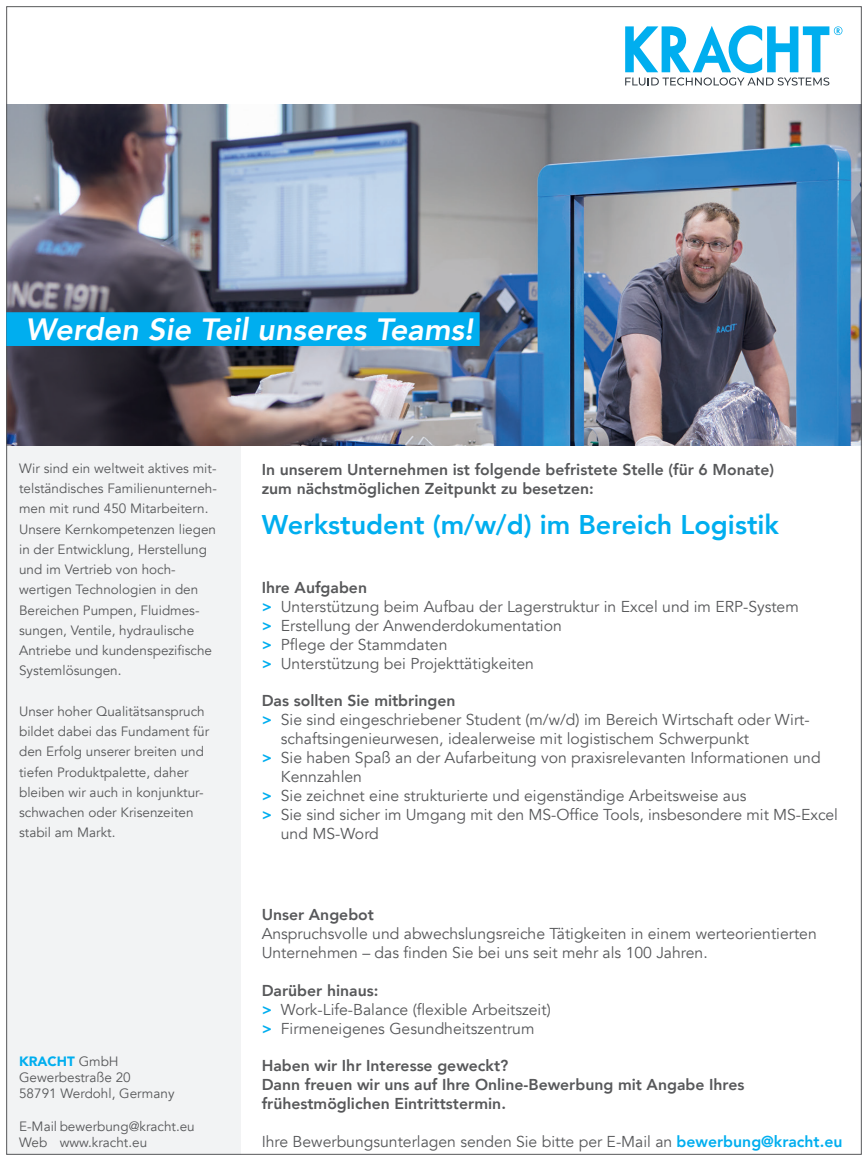
<style>
.page{position:relative;width:868px;height:1161px;background:#fff}
.page>*{position:absolute;margin:0;border:0;box-sizing:border-box;transform-origin:0 0}
.t1{font:italic 800 30.6px "Avenir";color:#fff}
.t2{font:800 27px "Avenir";color:#00aeef}
.t3{font:15.75px/18.9px "Avenir";color:#57585a}
.t4{font:800 15.75px/18.9px "Avenir";color:#57585a}
.t5{font:13.5px/20.2px "Avenir";color:#57585a}
.s1{font-weight:900;color:#00aeef}
.s2{font-weight:800}
.s3{font-weight:800;color:#00aeef}
</style>
<div class="page">
<div style="left:6px;top:446px;width:235px;height:708px;background:#f2f3f4"></div>
<img style="left:8px;top:105px;width:851px;height:341px">
<svg style="left:625px;top:26px;width:217px;height:60px"></svg>
<div style="left:6px;top:312px;width:473px;height:34px;background:#00aeef"></div>
<h1 class="t1" style="left:26px;top:311px;width:449px">Werden Sie Teil unseres Teams!</h1>
<p class="t5" style="left:19px;top:458px;width:199px">Wir sind ein weltweit aktives mit&shy;telständisches Familienunterneh&shy;men mit rund 450 Mitarbeitern.<br>Unsere Kernkompetenzen liegen in der Entwicklung, Herstellung und im Vertrieb von hoch&shy;wertigen Technologien in den<br>Bereichen Pumpen, Fluidmes&shy;sungen, Ventile, hydraulische<br>Antriebe und kundenspezifische<br>Systemlösungen.</p>
<p class="t5" style="left:19px;top:701px;width:191px">Unser hoher Qualitätsanspruch bildet dabei das Fundament für den Erfolg unserer breiten und tiefen Produktpalette, daher bleiben wir auch in konjunktur&shy;schwachen oder Krisenzeiten stabil am Markt.</p>
<p class="t5" style="left:19px;top:1053px;width:157px;line-height:16.2px"><span class="s1">KRACHT</span> GmbH<br>Gewerbestraße 20<br>58791 Werdohl, Germany</p>
<p class="t5" style="left:19px;top:1118px;width:177px;line-height:16.2px">E-Mail bewerbung@kracht.eu<br>Web www.kracht.eu</p>
<p class="t4" style="left:261px;top:460px;width:514px">In unserem Unternehmen ist folgende befristete Stelle (für 6 Monate) zum nächstmöglichen Zeitpunkt zu besetzen:</p>
<h2 class="t2" style="left:261px;top:503px;width:519px">Werkstudent (m/w/d) im Bereich Logistik</h2>
<p class="t3" style="left:261px;top:578px;width:538px"><span class="s2">Ihre Aufgaben<br></span><span class="s3">&gt;</span> Unterstützung beim Aufbau der Lagerstruktur in Excel und im ERP-System <span class="s3">&gt;</span> Erstellung der Anwenderdokumentation<br><span class="s3">&gt;</span> Pflege der Stammdaten<br><span class="s3">&gt;</span> Unterstützung bei Projekttätigkeiten</p>
<p class="t4" style="left:261px;top:691px;width:195px">Das sollten Sie mitbringen</p>
<p class="t3" style="left:261px;top:711px;width:549px"><span class="s3">&gt;</span> Sie sind eingeschriebener Student (m/w/d) im Bereich Wirtschaft oder Wirt-</p>
<p class="t3" style="left:281px;top:730px;width:470px">schaftsingenieurwesen, idealerweise mit logistischem Schwerpunkt</p>
<p class="t3" style="left:261px;top:748px;width:560px"><span class="s3">&gt;</span> Sie haben Spaß an der Aufarbeitung von praxisrelevanten Informationen und</p>
<p class="t3" style="left:281px;top:767px;width:83px">Kennzahlen</p>
<p class="t3" style="left:261px;top:786px;width:486px"><span class="s3">&gt;</span> Sie zeichnet eine strukturierte und eigenständige Arbeitsweise aus</p>
<p class="t3" style="left:261px;top:805px;width:578px"><span class="s3">&gt;</span> Sie sind sicher im Umgang mit den MS-Office Tools, insbesondere mit MS-Excel</p>
<p class="t3" style="left:281px;top:824px;width:100px">und MS-Word</p>
<p class="t4" style="left:261px;top:905px;width:114px">Unser Angebot</p>
<p class="t3" style="left:261px;top:924px;width:556px">Anspruchsvolle und abwechslungsreiche Tätigkeiten in einem werteorientierten<br>Unternehmen – das finden Sie bei uns seit mehr als 100 Jahren.</p>
<p class="t3" style="left:261px;top:981px;width:290px"><span class="s2">Darüber hinaus:<br></span><span class="s3">&gt;</span> Work-Life-Balance (flexible Arbeitszeit) <span class="s3">&gt;</span> Firmeneigenes Gesundheitszentrum</p>
<p class="t4" style="left:261px;top:1056px;width:484px">Haben wir Ihr Interesse geweckt?<br>Dann freuen wir uns auf Ihre Online-Bewerbung mit Angabe Ihres frühestmöglichen Eintrittstermin.</p>
<p class="t3" style="left:261px;top:1132px;width:582px">Ihre Bewerbungsunterlagen senden Sie bitte per E-Mail an <span class="s3">bewerbung@kracht.eu</span></p>
</div>
